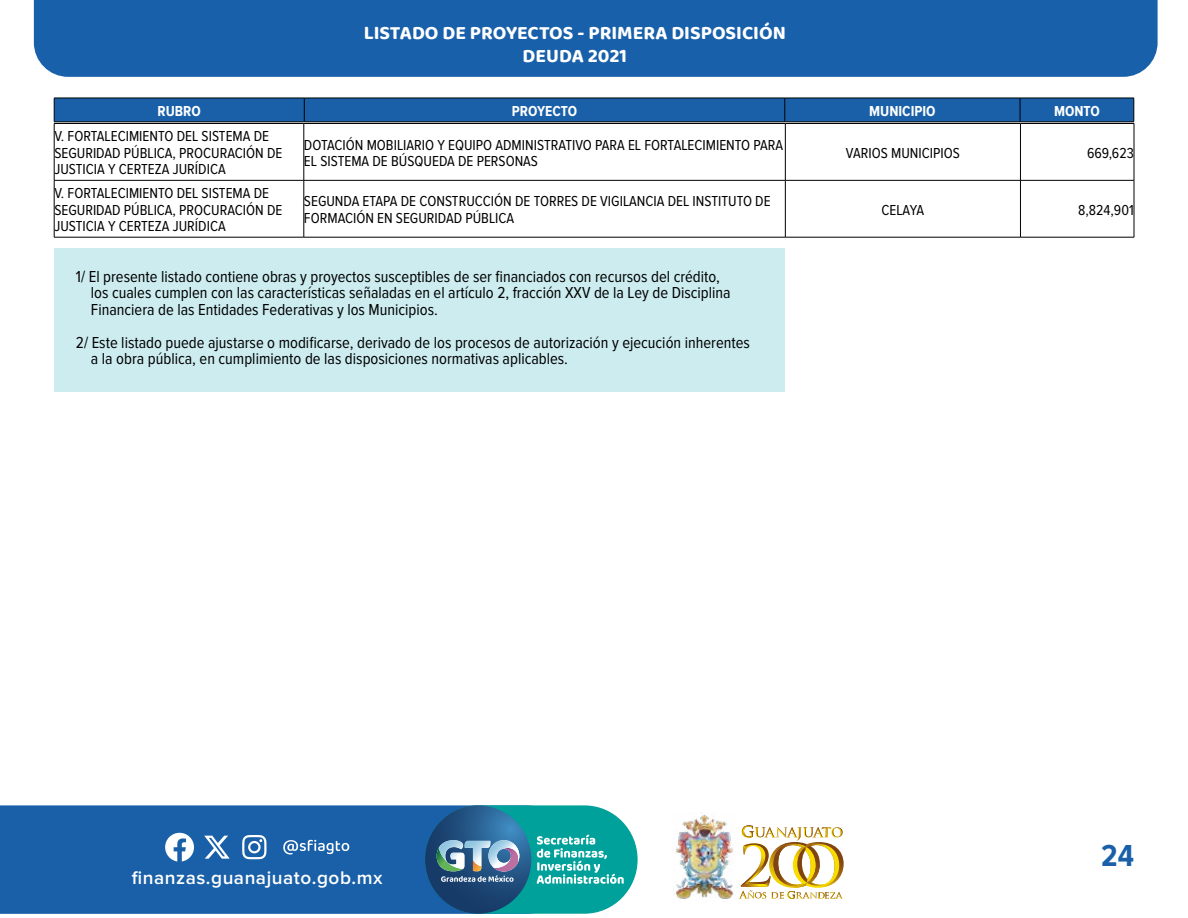
<style>
.page{position:relative;width:1188px;height:918px;background:#fff}
.page>*{position:absolute;margin:0;border:0;box-sizing:border-box;transform-origin:0 0}
.t1{font:700 31.5px "Proxima Nova Cond";color:#1960a8}
.t2{font:700 19.5px/23.4px "Baloo 2";color:#fff;text-align:center}
.t3{font:600 18.9px "Proxima Nova";letter-spacing:.03em;color:#fff}
.t4{font:16.5px/16.5px "Proxima Nova Cond";color:#000}
.t5{font:15px/16.5px "Proxima Nova Cond";color:#000}
.t6{font:700 15px "Proxima Nova Cond";color:#fff}
</style>
<div class="page">
<div style="left:34px;top:0;width:1124px;height:77px;background:#1860aa"></div>
<div style="left:0;top:805px;width:425px;height:109px;background:#1960a8"></div>
<div style="left:425px;top:805px;width:213px;height:109px;background:#00a19b;border-radius:54px"></div>
<svg style="left:425px;top:805px;width:106px;height:109px;background:#366f94"></svg>
<svg style="left:537px;top:835px;width:87px;height:49px"></svg>
<img style="left:739px;top:826px;width:105px;height:73px">
<img style="left:674px;top:813px;width:60px;height:86px">
<svg style="left:283px;top:840px;width:66px;height:14px"></svg>
<svg style="left:165px;top:833px;width:29px;height:29px"></svg>
<svg style="left:204px;top:836px;width:26px;height:23px"></svg>
<svg style="left:242px;top:835px;width:24px;height:24px"></svg>
<svg style="left:54px;top:98px;width:1081px;height:24px;background:#185b9f"></svg>
<hr style="left:54px;top:122px;width:250px;height:1px;background:#000">
<hr style="left:304px;top:122px;width:481px;height:1px;background:#000">
<hr style="left:785px;top:122px;width:235px;height:1px;background:#000">
<hr style="left:1020px;top:122px;width:114px;height:1px;background:#000">
<hr style="left:54px;top:123px;width:250px;height:1px;background:#000">
<hr style="left:54px;top:124px;width:1px;height:56px;background:#000">
<hr style="left:304px;top:123px;width:481px;height:1px;background:#000">
<hr style="left:785px;top:123px;width:235px;height:1px;background:#000">
<hr style="left:1020px;top:123px;width:114px;height:1px;background:#000">
<hr style="left:1134px;top:124px;width:1px;height:56px;background:#000">
<hr style="left:54px;top:180px;width:250px;height:1px;background:#000">
<hr style="left:54px;top:181px;width:1px;height:56px;background:#000">
<hr style="left:304px;top:180px;width:481px;height:1px;background:#000">
<hr style="left:785px;top:180px;width:235px;height:1px;background:#000">
<hr style="left:1020px;top:180px;width:114px;height:1px;background:#000">
<hr style="left:1134px;top:181px;width:1px;height:56px;background:#000">
<hr style="left:54px;top:237px;width:250px;height:1px;background:#000">
<hr style="left:304px;top:237px;width:481px;height:1px;background:#000">
<hr style="left:785px;top:237px;width:235px;height:1px;background:#000">
<hr style="left:1020px;top:237px;width:114px;height:1px;background:#000">
<hr style="left:304px;top:124px;width:1px;height:56px;background:#000">
<hr style="left:785px;top:124px;width:1px;height:56px;background:#000">
<hr style="left:1020px;top:124px;width:1px;height:56px;background:#000">
<hr style="left:304px;top:181px;width:1px;height:56px;background:#000">
<hr style="left:785px;top:181px;width:1px;height:56px;background:#000">
<hr style="left:1020px;top:181px;width:1px;height:56px;background:#000">
<div style="left:54px;top:248px;width:731px;height:144px;background:#ccecef"></div>
<p class="t2" style="left:364px;top:20px;width:424px">LISTADO DE PROYECTOS - PRIMERA DISPOSICIÓN<br>DEUDA 2021</p>
<p class="t6" style="left:157px;top:104px;width:45px">RUBRO</p>
<p class="t6" style="left:512px;top:104px;width:67px">PROYECTO</p>
<p class="t6" style="left:869px;top:104px;width:68px">MUNICIPIO</p>
<p class="t6" style="left:1054px;top:104px;width:47px">MONTO</p>
<p class="t5" style="left:54px;top:129px;width:230px">V. FORTALECIMIENTO DEL SISTEMA DE<br>SEGURIDAD PÚBLICA, PROCURACIÓN DE<br>JUSTICIA Y CERTEZA JURÍDICA</p>
<p class="t5" style="left:304px;top:137px;width:481px">DOTACIÓN MOBILIARIO Y EQUIPO ADMINISTRATIVO PARA EL FORTALECIMIENTO PARA<br>EL SISTEMA DE BÚSQUEDA DE PERSONAS</p>
<p class="t5" style="left:846px;top:145px;width:115px">VARIOS MUNICIPIOS</p>
<p class="t5" style="left:1087px;top:145px;width:48px">669,623</p>
<p class="t5" style="left:54px;top:186px;width:230px">V. FORTALECIMIENTO DEL SISTEMA DE<br>SEGURIDAD PÚBLICA, PROCURACIÓN DE<br>JUSTICIA Y CERTEZA JURÍDICA</p>
<p class="t5" style="left:304px;top:194px;width:468px">SEGUNDA ETAPA DE CONSTRUCCIÓN DE TORRES DE VIGILANCIA DEL INSTITUTO DE<br>FORMACIÓN EN SEGURIDAD PÚBLICA</p>
<p class="t5" style="left:882px;top:202px;width:44px">CELAYA</p>
<p class="t5" style="left:1078px;top:202px;width:57px">8,824,901</p>
<p class="t4" style="left:91px;top:269px;width:641px;text-indent:-15px">1/ El presente listado contiene obras y proyectos susceptibles de ser financiados con recursos del crédito, los cuales cumplen con las características señaladas en el artículo 2, fracción XXV de la Ley de Disciplina<br>Financiera de las Entidades Federativas y los Municipios.</p>
<p class="t4" style="left:91px;top:335px;width:661px;text-indent:-15px">2/ Este listado puede ajustarse o modificarse, derivado de los procesos de autorización y ejecución inherentes a la obra pública, en cumplimiento de las disposiciones normativas aplicables.</p>
<p class="t3" style="left:132px;top:869px;width:252px">finanzas.guanajuato.gob.mx</p>
<h1 class="t1" style="left:1101px;top:841px;width:34px">24</h1>
</div>
